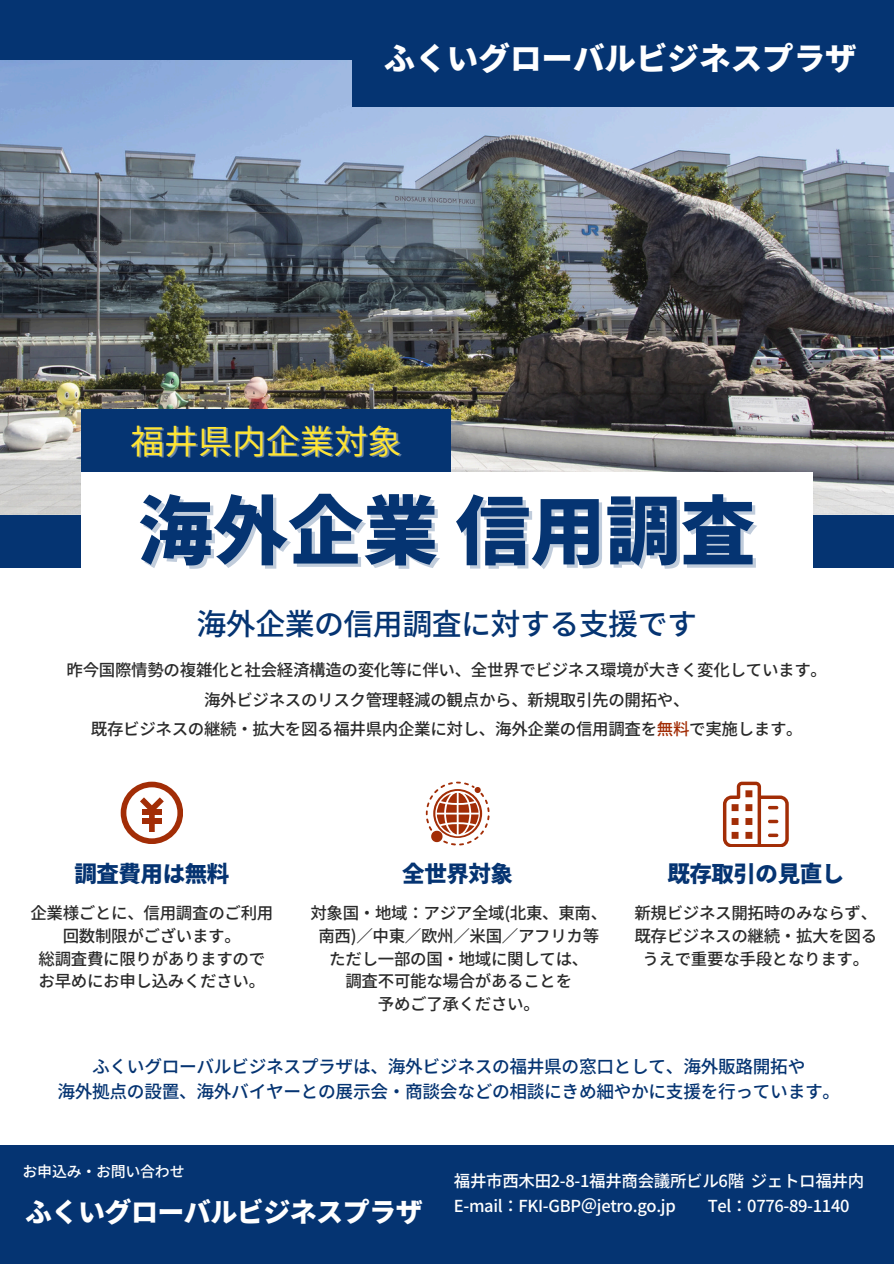
<style>
.page{position:relative;width:894px;height:1264px;background:#fff}
.page>*{position:absolute;margin:0;border:0;box-sizing:border-box;transform-origin:0 0}
.t1{font:900 75px "Noto Sans JP";color:#053472}
.t2{font:33.9px "Noto Sans JP";color:#ffe533}
.t3{font:900 31.5px "Noto Sans JP";color:#fff}
.t4{font:500 30px "Noto Sans JP";letter-spacing:-.02em;color:#053472}
.t5{font:900 22.5px "Noto Sans JP";letter-spacing:-.02em;color:#053472}
.t6{font:500 17.7px "Noto Sans JP";letter-spacing:-.02em;color:#053472}
.t7{font:500 16.5px/22.5px "Noto Sans JP";letter-spacing:-.02em;color:#2a2a2a;text-align:center}
.t8{font:500 16.5px "Noto Sans JP";letter-spacing:-.02em;color:#fff}
.t9{font:500 15px "Noto Sans JP";letter-spacing:-.02em;color:#fff}
.s1{color:rgb(5 52 114/.25)}
.s2{color:#a22d06}
.s3{font-weight:900;font-size:27px}
</style>
<div class="page">
<img style="left:0;top:59px;width:893px;height:456px">
<div style="left:0;top:1145px;width:893px;height:118px;background:#053472"></div>
<div style="left:0;top:515px;width:893px;height:53px;background:#053472"></div>
<div style="left:81px;top:472px;width:731px;height:101px;background:#fff"></div>
<div style="left:0;top:0;width:893px;height:59px;background:#053472"></div>
<div style="left:352px;top:0;width:541px;height:107px;background:#053472"></div>
<svg style="left:121px;top:781px;width:61px;height:62px"></svg>
<svg style="left:425px;top:781px;width:64px;height:64px"></svg>
<svg style="left:722px;top:781px;width:66px;height:66px"></svg>
<div style="left:82px;top:409px;width:369px;height:63px;background:#053472"></div>
<h2 class="t3" style="left:384px;top:33px;width:474px">ふくいグローバルビジネスプラザ</h2>
<h6 class="t2" style="left:130px;top:414px;width:272px">福井県内企業対象</h6>
<p class="t1" style="left:138px;top:471px;width:619px">海外企業信<span class="s1">用</span>調査</p>
<p class="t4" style="left:196px;top:600px;width:502px">海外企業の信用調査に対する支援です</p>
<p class="t7" style="left:67px;top:658px;width:761px">昨今国際情勢の複雑化と社会経済構造の変化等に伴い、全世界でビジネス環境が大きく変化しています。</p>
<p class="t7" style="left:204px;top:687px;width:487px">海外ビジネスのリスク管理軽減の観点から、新規取引先の開拓や、</p>
<p class="t7" style="left:91px;top:716px;width:713px">既存ビジネスの継続・拡大を図る福井県内企業に対し、海外企業の信用調査を<span class="s2">無料</span>で実施します。</p>
<h3 class="t5" style="left:74px;top:856px;width:156px">調査費用は無料</h3>
<h1 class="t7" style="left:30px;top:901px;width:242px">企業様ごとに、信用調査のご利用回数制限がございます。</h1>
<h4 class="t7" style="left:38px;top:946px;width:228px">総調査費に限りがありますので</h4>
<p class="t7" style="left:38px;top:968px;width:228px">お早めにお申し込みください。</p>
<p class="t5" style="left:402px;top:856px;width:112px">全世界対象</p>
<p class="t7" style="left:310px;top:901px;width:298px">対象国・地域：アジア全域(北東、東南、南西)／中東／欧州／米国／アフリカ等</p>
<p class="t7" style="left:329px;top:946px;width:260px">ただし一部の国・地域に関しては、</p>
<h6 class="t7" style="left:345px;top:968px;width:228px">調査不可能な場合があることを</h6>
<p class="t7" style="left:378px;top:991px;width:163px">予めご了承ください。</p>
<p class="t5" style="left:667px;top:856px;width:178px">既存取引の見直し</p>
<p class="t7" style="left:634px;top:901px;width:244px;text-align:left">新規ビジネス開拓時のみならず、既存ビジネスの継続・拡大を図る</p>
<p class="t7" style="left:642px;top:946px;width:228px">うえで重要な手段となります。</p>
<p class="t6" style="left:92px;top:1052px;width:714px">ふくいグローバルビジネスプラザは、海外ビジネスの福井県の窓口として、海外販路開拓や</p>
<h6 class="t6" style="left:57px;top:1077px;width:784px">海外拠点の設置、海外バイヤーとの展示会・商談会などの相談にきめ細やかに支援を行っています。</h6>
<p class="t9" style="left:23px;top:1159px;width:163px">お申込み・お問い合わせ</p>
<p class="t8" style="left:454px;top:1167px;width:411px">福井市西木田2-8-1福井商会議所ビル6階ジェトロ福井内</p>
<p class="t8" style="left:25px;top:1192px;width:652px"><span class="s3">ふくいグローバルビジネスプラザ</span> E-mail：FKI-GBP＠jetro.go.jp</p>
<p class="t8" style="left:707px;top:1192px;width:143px">Tel：0776-89-1140</p>
</div>
